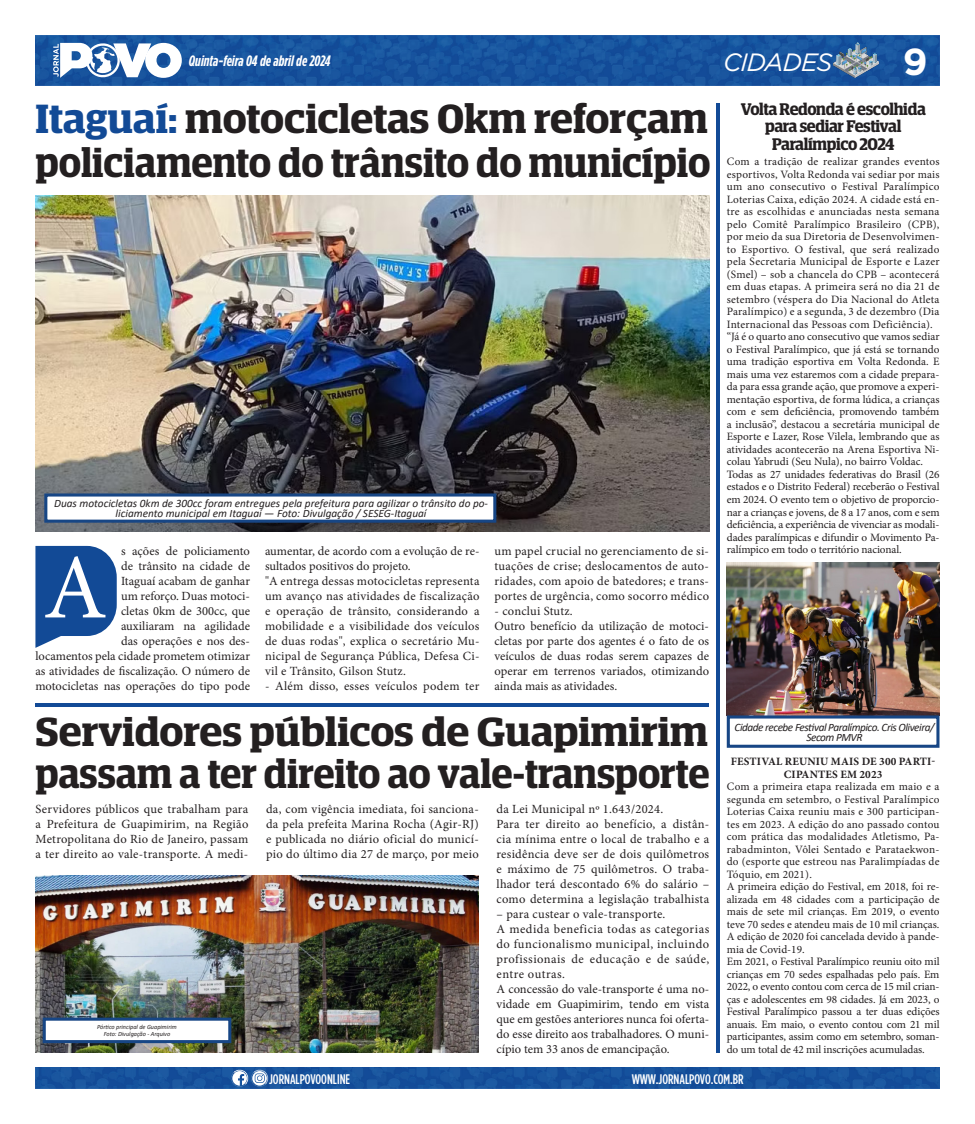
<style>
.page{position:relative;width:975px;height:1124px;background:#fff}
.page>*{position:absolute;margin:0;border:0;box-sizing:border-box;transform-origin:0 0}
.t1{font:92.12px "Minion Pro";color:#fff}
.t2{font:600 40.88px/43.8px "Guardian Egyptian Display";letter-spacing:-.005em;color:#231f20;scale:1.07 1}
.t3{font:600 40.62px/42.2px "Guardian Egyptian Display";color:#231f20;scale:1.08 1}
.t4{font:700 37.5px "Gotham";color:#fff}
.t5{font:italic 25px "Gotham";letter-spacing:-.04em;color:#fff}
.t6{font:600 16.88px/17.5px "Guardian Egyptian Display";letter-spacing:-.025em;color:#231f20;text-align:center}
.t7{font:italic 700 15px "Gotham Cond";color:#fff}
.t8{font:500 13.88px "Gotham Cond";color:#fff}
.t9{font:12.5px/15px "Minion Pro";letter-spacing:.005em;color:#231f20;text-align:justify}
.t10{font:11.25px/12.5px "Minion Pro";color:#231f20;text-align:justify}
.t11{font:italic 11.25px/10px "Calibri";color:#231f20;text-align:center}
.t12{font:italic 11.25px/10px "Calibri";letter-spacing:-.04em;color:#231f20;text-align:center}
.t13{font:700 11.25px/12.5px "Minion Pro";letter-spacing:.01em;color:#231f20;text-align:center}
.t14{font:italic 6.38px "Calibri";color:#231f20}
.s1{color:#124a96}
</style>
<div class="page">
<div style="left:35px;top:1067px;width:904px;height:21px;background:#17529d"></div>
<img style="left:35px;top:35px;width:904px;height:50px">
<svg style="left:53px;top:42px;width:129px;height:37px"></svg>
<svg style="left:230px;top:1068px;width:39px;height:18px"></svg>
<img style="left:833px;top:43px;width:45px;height:35px">
<img style="left:36px;top:875px;width:443px;height:177px">
<div style="left:43px;top:1017px;width:188px;height:25px;background:#fff;border:3px solid #174685"></div>
<hr style="left:35px;top:703px;width:674px;height:3px;background:#124a96">
<img style="left:35px;top:195px;width:674px;height:336px">
<img style="left:726px;top:563px;width:213px;height:152px">
<div style="left:44px;top:493px;width:452px;height:29px;background:#fff;border:3px solid #174685"></div>
<div style="left:726px;top:715px;width:213px;height:32px;background:#fff;border:3px solid #174685"></div>
<hr style="left:716px;top:103px;width:3px;height:949px;background:#124a96">
<svg style="left:35px;top:546px;width:82px;height:101px;background:#3464a5"></svg>
<h3 class="t7" style="left:189px;top:52px;width:143px">Quinta-feira 04 de abril de 2024</h3>
<h3 class="t4" style="left:902px;top:37px;width:26px">9</h3>
<h3 class="t5" style="left:723px;top:47px;width:111px">CIDADES</h3>
<p class="t2" style="left:35px;top:97px;width:632px"><span class="s1">Itaguaí:</span> motocicletas 0km reforçam policiamento do trânsito do município</p>
<p class="t6" style="left:740px;top:100px;width:187px">Volta Redonda é escolhida para sediar Festival<br>Paralímpico 2024</p>
<p class="t10" style="left:726px;top:155px;width:214px">Com a tradição de realizar grandes eventos esportivos, Volta Redonda vai sediar por mais um ano consecutivo o Festival Paralímpico Loterias Caixa, edição 2024. A cidade está en&shy;tre as escolhidas e anunciadas nesta semana pelo Comitê Paralímpico Brasileiro (CPB), por meio da sua Diretoria de Desenvolvimen&shy;to Esportivo. O festival, que será realizado pela Secretaria Municipal de Esporte e Lazer (Smel) – sob a chancela do CPB – acontecerá em duas etapas. A primeira será no dia 21 de setembro (véspera do Dia Nacional do Atleta Paralímpico) e a segunda, 3 de dezembro (Dia Internacional das Pessoas com Deficiência).</p>
<p class="t10" style="left:726px;top:330px;width:214px">“Já é o quarto ano consecutivo que vamos sediar o Festival Paralímpico, que já está se tornando uma tradição esportiva em Volta Redonda. E mais uma vez estaremos com a cidade prepara&shy;da para essa grande ação, que promove a experi&shy;mentação esportiva, de forma lúdica, a crianças com e sem deficiência, promovendo também a inclusão”, destacou a secretária municipal de Esporte e Lazer, Rose Vilela, lembrando que as atividades acontecerão na Arena Esportiva Ni&shy;colau Yabrudi (Seu Nula), no bairro Voldac.</p>
<p class="t10" style="left:726px;top:468px;width:214px">Todas as 27 unidades federativas do Brasil (26 estados e o Distrito Federal) receberão o Festival em 2024. O evento tem o objetivo de proporcio&shy;nar a crianças e jovens, de 8 a 17 anos, com e sem deficiência, a experiência de vivenciar as modali&shy;dades paralímpicas e difundir o Movimento Pa&shy;ralímpico em todo o território nacional.</p>
<p class="t11" style="left:54px;top:497px;width:435px">Duas motocicletas 0km de 300cc foram entregues pela prefeitura para agilizar o trânsito do po&shy;liciamento municipal em Itaguaí — Foto: Divulgação / SESEG-Itaguaí</p>
<p class="t9" style="left:35px;top:543px;width:216px;text-align:right">s ações de policiamento<br>de trânsito na cidade de<br>Itaguaí acabam de ganhar<br>um reforço. Duas motoci-<br>cletas 0km de 300cc, que<br>auxiliaram na agilidade<br>das operações e nos des-<br>locamentos pela cidade prometem otimizar as atividades de fiscalização. O número de motocicletas nas operações do tipo pode</p>
<p class="t9" style="left:265px;top:543px;width:216px">aumentar, de acordo com a evolução de re&shy;sultados positivos do projeto.</p>
<p class="t9" style="left:494px;top:543px;width:216px">um papel crucial no gerenciamento de si&shy;tuações de crise; deslocamentos de auto&shy;ridades, com apoio de batedores; e trans&shy;portes de urgência, como socorro médico</p>
<p class="t9" style="left:494px;top:603px;width:80px">- conclui Stutz.</p>
<p class="t9" style="left:494px;top:618px;width:216px">Outro benefício da utilização de motoci&shy;cletas por parte dos agentes é o fato de os veículos de duas rodas serem capazes de operar em terrenos variados, otimizando ainda mais as atividades.</p>
<p class="t1" style="left:43px;top:526px;width:65px">A</p>
<p class="t9" style="left:265px;top:573px;width:216px">"A entrega dessas motocicletas representa um avanço nas atividades de fiscalização e operação de trânsito, considerando a mobilidade e a visibilidade dos veículos de duas rodas", explica o secretário Mu&shy;nicipal de Segurança Pública, Defesa Ci&shy;vil e Trânsito, Gilson Stutz.</p>
<p class="t9" style="left:265px;top:678px;width:216px">- Além disso, esses veículos podem ter</p>
<p class="t3" style="left:35px;top:710px;width:625px">Servidores públicos de Guapimirim passam a ter direito ao vale-transporte</p>
<p class="t9" style="left:36px;top:801px;width:214px">Servidores públicos que trabalham para a Prefeitura de Guapimirim, na Região Metropolitana do Rio de Janeiro, passam a ter direito ao vale-transporte. A medi-</p>
<p class="t14" style="left:97px;top:1022px;width:81px">Pórtico principal de Guapimirim</p>
<p class="t14" style="left:104px;top:1029px;width:68px">Foto: Divulgação - Arquivo</p>
<p class="t9" style="left:266px;top:801px;width:214px">da, com vigência imediata, foi sanciona&shy;da pela prefeita Marina Rocha (Agir-RJ) e publicada no diário oficial do municí&shy;pio do último dia 27 de março, por meio</p>
<p class="t9" style="left:496px;top:801px;width:168px">da Lei Municipal nº 1.643/2024.</p>
<p class="t9" style="left:496px;top:816px;width:214px">Para ter direito ao benefício, a distân&shy;cia mínima entre o local de trabalho e a residência deve ser de dois quilômetros e máximo de 75 quilômetros. O traba&shy;lhador terá descontado 6% do salário – como determina a legislação trabalhista</p>
<p class="t9" style="left:496px;top:906px;width:170px">– para custear o vale-transporte.</p>
<p class="t9" style="left:496px;top:921px;width:214px">A medida beneficia todas as categorias do funcionalismo municipal, incluindo profissionais de educação e de saúde, entre outras.</p>
<p class="t9" style="left:496px;top:981px;width:214px">A concessão do vale-transporte é uma no&shy;vidade em Guapimirim, tendo em vista que em gestões anteriores nunca foi oferta&shy;do esse direito aos trabalhadores. O muni&shy;cípio tem 33 anos de emancipação.</p>
<p class="t12" style="left:734px;top:722px;width:201px">Cidade recebe Festival Paralímpico. Cris Oliveira/<br>Secom PMVR</p>
<p class="t13" style="left:731px;top:755px;width:206px">FESTIVAL REUNIU MAIS DE 300 PARTI-<br>CIPANTES EM 2023</p>
<p class="t10" style="left:726px;top:780px;width:214px">Com a primeira etapa realizada em maio e a segunda em setembro, o Festival Paralímpico Loterias Caixa reuniu mais e 300 participan&shy;tes em 2023. A edição do ano passado contou com prática das modalidades Atletismo, Pa&shy;rabadminton, Vôlei Sentado e Parataekwon&shy;do (esporte que estreou nas Paralimpíadas de Tóquio, em 2021).</p>
<p class="t10" style="left:726px;top:880px;width:214px">A primeira edição do Festival, em 2018, foi re&shy;alizada em 48 cidades com a participação de mais de sete mil crianças. Em 2019, o evento teve 70 sedes e atendeu mais de 10 mil crianças.<br>A edição de 2020 foi cancelada devido à pande&shy;mia de Covid-19.</p>
<p class="t10" style="left:726px;top:955px;width:214px">Em 2021, o Festival Paralímpico reuniu oito mil crianças em 70 sedes espalhadas pelo país. Em 2022, o evento contou com cerca de 15 mil crian&shy;ças e adolescentes em 98 cidades. Já em 2023, o Festival Paralímpico passou a ter duas edições anuais. Em maio, o evento contou com 21 mil participantes, assim como em setembro, soman&shy;do um total de 42 mil inscrições acumuladas.</p>
<p class="t8" style="left:269px;top:1070px;width:83px">JORNALPOVOONLINE</p>
<p class="t8" style="left:631px;top:1070px;width:113px">WWW.JORNALPOVO.COM.BR</p>
</div>
